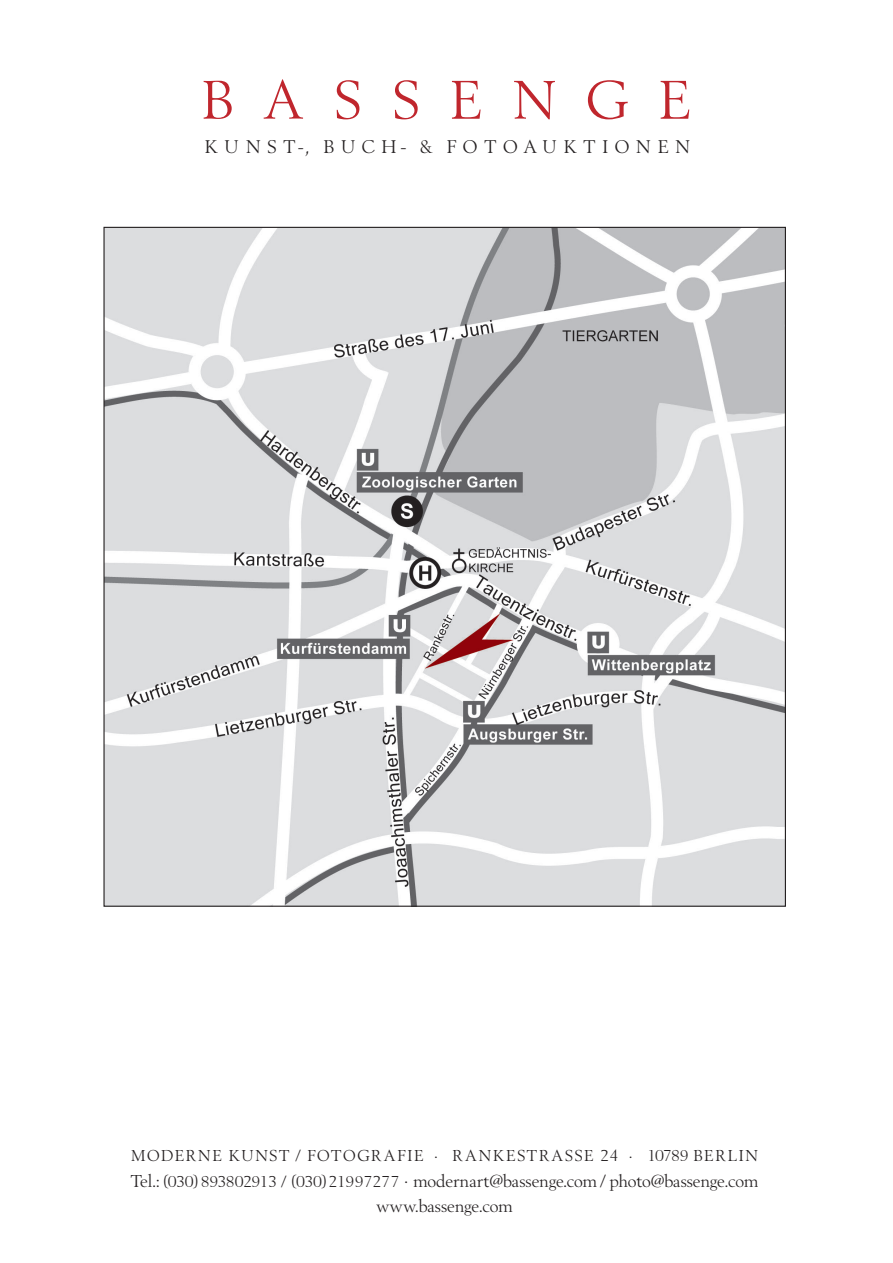
<style>
.page{position:relative;width:893px;height:1263px;background:#fff}
.page>*{position:absolute;margin:0;border:0;box-sizing:border-box;transform-origin:0 0}
.t1{font:56.7px "Berling T";letter-spacing:.525em;color:#c0262d}
.t2{font:19.2px "Berling T";letter-spacing:.35em;color:#231f20}
.t3{font:18px/25.3px "Berling T";letter-spacing:-.015em;color:#231f20;text-align:center}
.t4{font:16.5px "Berling T";letter-spacing:.095em;color:#231f20}
.s1{font-size:16.5px}
</style>
<div class="page">
<img style="left:105px;top:229px;width:679px;height:676px">
<h1 class="t1" style="left:202px;top:70px;width:51px">BA</h1>
<h1 class="t1" style="left:334px;top:70px;width:354px">SSENGE</h1>
<p class="t2" style="left:205px;top:136px;width:19px">kuns</p>
<p class="t2" style="left:283px;top:136px;width:317px">t-, BUCH - &amp; fotoAUKTIO</p>
<p class="t2" style="left:636px;top:136px;width:56px">NEN</p>
<p class="t4" style="left:131px;top:1147px;width:14px">mODER</p>
<p class="t4" style="left:198px;top:1147px;width:122px">NE KUNST / FOTO</p>
<p class="t4" style="left:357px;top:1147px;width:26px">GRAFIE</p>
<p class="t4" style="left:434px;top:1147px;width:106px">. RANKESTRA</p>
<p class="t4" style="left:565px;top:1147px;width:191px">SSE 24 . 10789 Berlin</p>
<p class="t3" style="left:131px;top:1168px;width:629px">Tel.: <span class="s1">(030) 893802913 / (030) 21997277</span> . modernart@bassenge.com / photo@bassenge.com www.bassenge.com</p>
</div>
